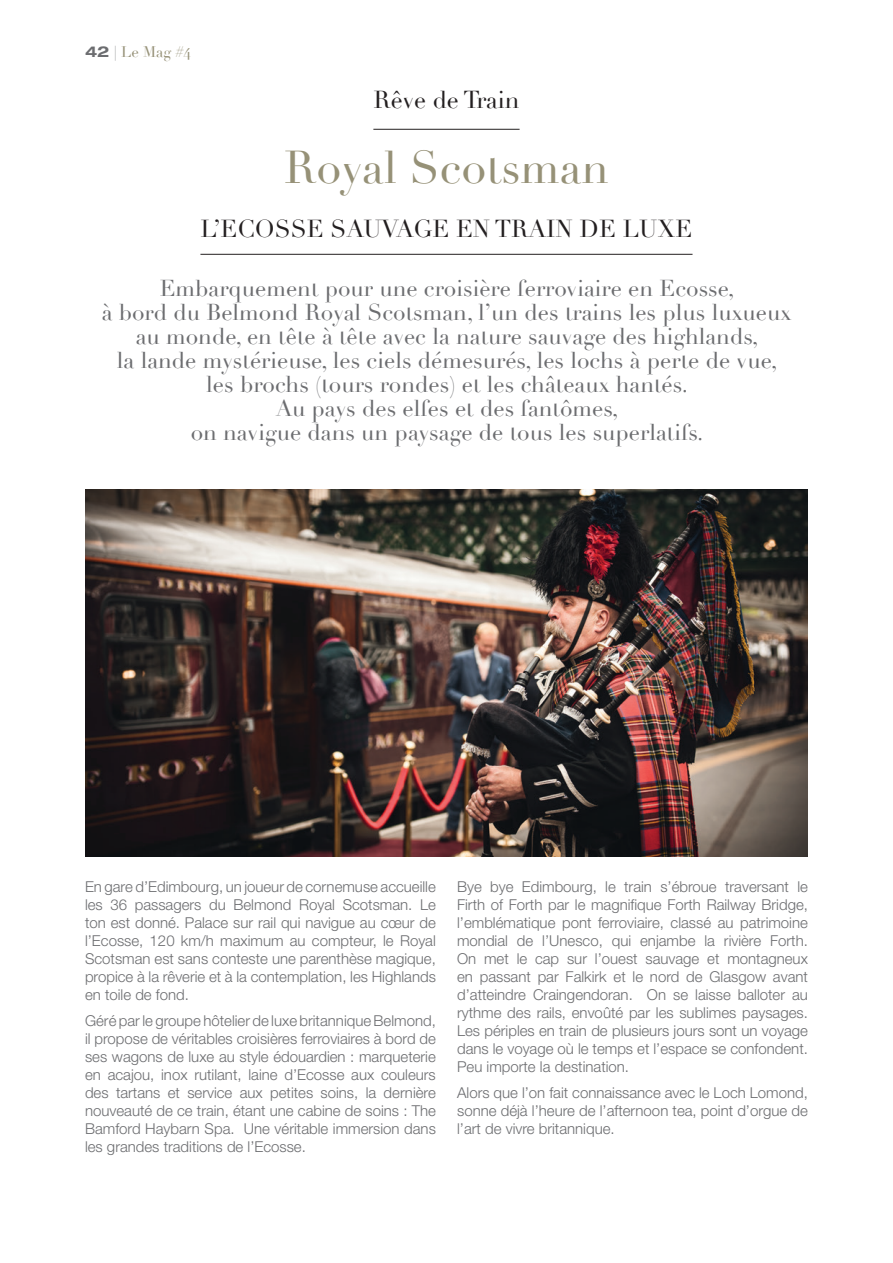
<style>
.page{position:relative;width:893px;height:1263px;background:#fff}
.page>*{position:absolute;margin:0;border:0;box-sizing:border-box;transform-origin:0 0}
.t1{font:45px "Didot";color:#969177}
.t2{font:24px "Didot";color:#231f20}
.Chapô{font:22.5px/24px "Didot";color:#6c6d70;text-align:center}
.Texte_courant{font:300 15px/18px "Helvetica Neue";color:#6c6d70;text-align:justify}
.t3{font:15px "Didot";color:#969177}
.s1{font-family:"Helvetica Neue";font-weight:700;font-stretch:expanded;color:#6c6d70}
.s2{color:#6c6d70}
</style>
<div class="page">
<hr style="left:373px;top:129px;width:147px;height:1px;background:#231f20">
<hr style="left:200px;top:254px;width:492px;height:1px;background:#231f20">
<img style="left:85px;top:489px;width:723px;height:368px">
<p class="t3" style="left:85px;top:42px;width:107px"><span class="s1">42</span> <span class="s2">|</span> Le Mag #4</p>
<p class="t2" style="left:373px;top:85px;width:148px">Rêve de Train</p>
<p class="t1" style="left:284px;top:140px;width:326px">Royal Scotsman</p>
<p class="t2" style="left:200px;top:214px;width:494px">L’ECOSSE SAUVAGE EN TRAIN DE LUXE</p>
<p class="Chapô" style="left:160px;top:277px;width:576px">Embarquement pour une croisière ferroviaire en Ecosse,</p>
<p class="Chapô" style="left:102px;top:301px;width:691px">à bord du Belmond Royal Scotsman, l’un des trains les plus luxueux</p>
<p class="Chapô" style="left:136px;top:325px;width:624px">au monde, en tête à tête avec la nature sauvage des highlands,</p>
<p class="Chapô" style="left:117px;top:349px;width:662px">la lande mystérieuse, les ciels démesurés, les lochs à perte de vue,</p>
<p class="Chapô" style="left:206px;top:373px;width:483px">les brochs (tours rondes) et les châteaux hantés.</p>
<p class="Chapô" style="left:191px;top:397px;width:514px">Au pays des elfes et des fantômes,<br>on navigue dans un paysage de tous les superlatifs.</p>
<p class="Texte_courant" style="left:85px;top:877px;width:352px">En gare d’Edimbourg, un joueur de cornemuse accueille les 36 passagers du Belmond Royal Scotsman. Le ton est donné. Palace sur rail qui navigue au cœur de l’Ecosse, 120 km/h maximum au compteur, le Royal Scotsman est sans conteste une parenthèse magique, propice à la rêverie et à la contemplation, les Highlands en toile de fond.</p>
<p class="Texte_courant" style="left:85px;top:1012px;width:352px">Géré par le groupe hôtelier de luxe britannique Belmond, il propose de véritables croisières ferroviaires à bord de ses wagons de luxe au style édouardien : marqueterie en acajou, inox rutilant, laine d’Ecosse aux couleurs des tartans et service aux petites soins, la dernière nouveauté de ce train, étant une cabine de soins : The Bamford Haybarn Spa. Une véritable immersion dans les grandes traditions de l’Ecosse.</p>
<p class="Texte_courant" style="left:457px;top:877px;width:352px">Bye bye Edimbourg, le train s’ébroue traversant le Firth of Forth par le magnifique Forth Railway Bridge, l’emblématique pont ferroviaire, classé au patrimoine mondial de l’Unesco, qui enjambe la rivière Forth.<br>On met le cap sur l’ouest sauvage et montagneux en passant par Falkirk et le nord de Glasgow avant d’atteindre Craingendoran. On se laisse balloter au rythme des rails, envoûté par les sublimes paysages.<br>Les périples en train de plusieurs jours sont un voyage dans le voyage où le temps et l’espace se confondent.<br>Peu importe la destination.</p>
<p class="Texte_courant" style="left:457px;top:1084px;width:352px">Alors que l’on fait connaissance avec le Loch Lomond, sonne déjà l’heure de l’afternoon tea, point d’orgue de l’art de vivre britannique.</p>
</div>
